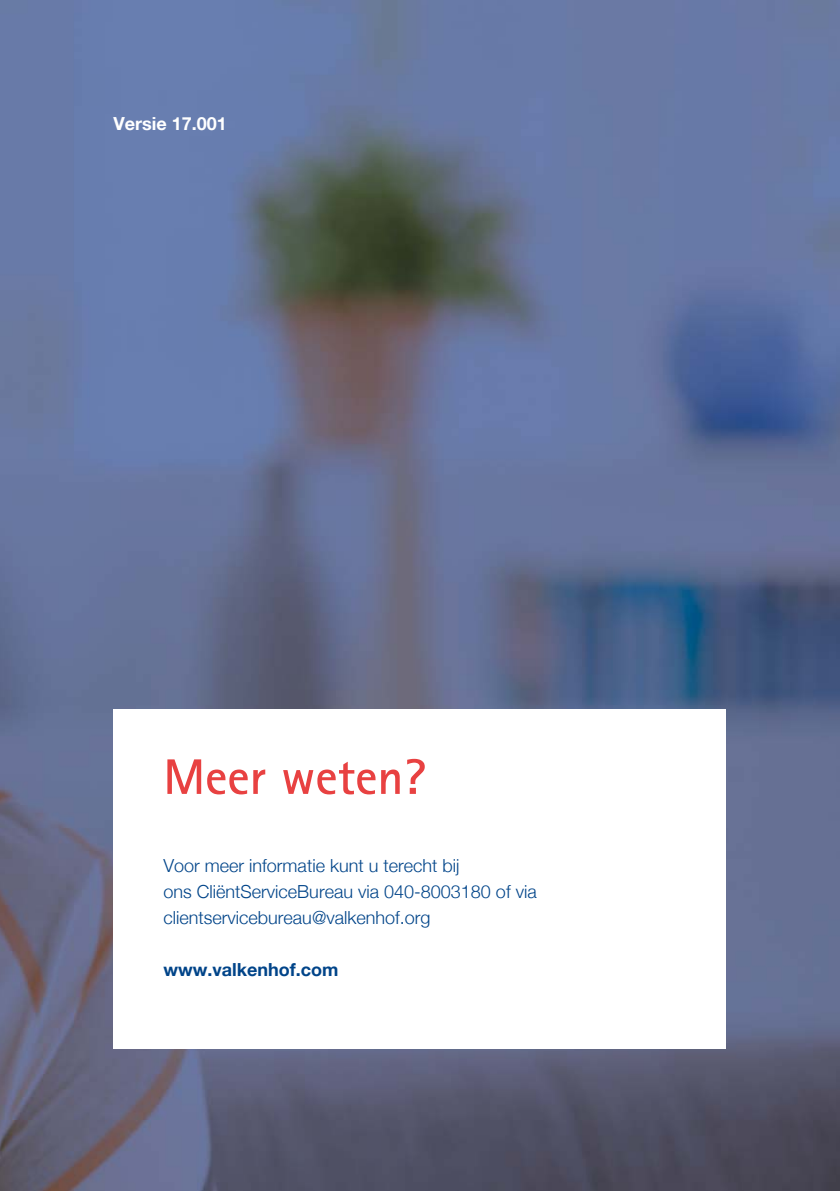
<style>
.page{position:relative;width:840px;height:1191px;background:#fff}
.page>*{position:absolute;margin:0;border:0;box-sizing:border-box;transform-origin:0 0}
.t1{font:700 50px "Rotis Sans Serif Std";color:#e84141}
.t2{font:300 18px/26px "Helvetica Neue LT Std";color:#004489}
.t3{font:700 18px "Helvetica Neue LT Std";color:#004489}
.t4{font:700 18px "Helvetica Neue LT Std";color:#fff}
</style>
<div class="page">
<img style="left:0;top:0;width:839px;height:1120px">
<img style="left:0;top:1120px;width:839px;height:71px">
<div style="left:113px;top:709px;width:612px;height:340px;background:#fff"></div>
<p class="t4" style="left:113px;top:113px;width:115px">Versie 17.001</p>
<h1 class="t1" style="left:163px;top:745px;width:263px">Meer weten?</h1>
<p class="t2" style="left:163px;top:852px;width:374px">Voor meer informatie kunt u terecht bij<br>ons CliëntServiceBureau via 040-8003180 of via clientservicebureau@valkenhof.org</p>
<p class="t3" style="left:163px;top:958px;width:176px">www.valkenhof.com</p>
</div>
